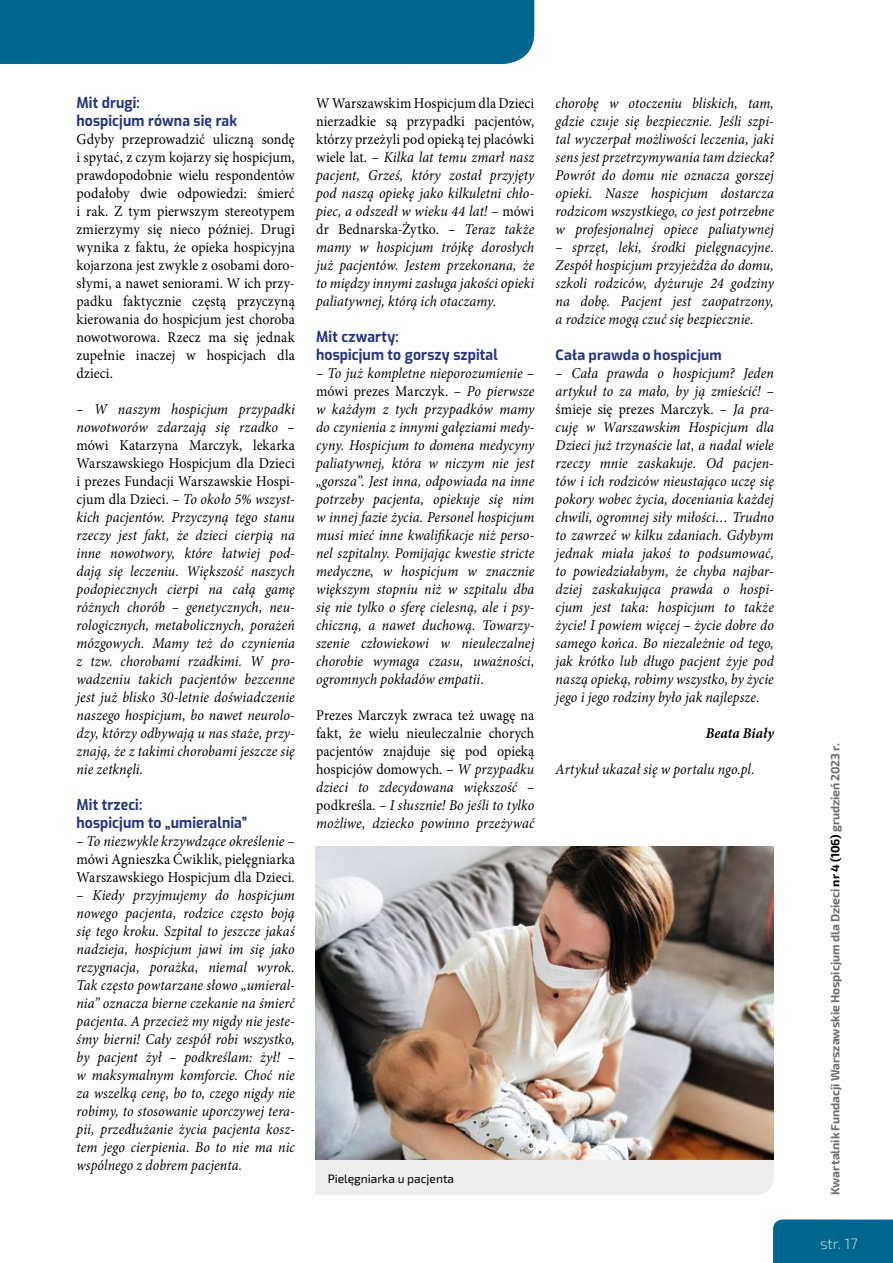
<style>
.page{position:relative;width:893px;height:1263px;background:#fff}
.page>*{position:absolute;margin:0;border:0;box-sizing:border-box;transform-origin:0 0}
.t1{font:italic 15px/18px "Minion Pro";letter-spacing:.005em;color:#000;text-align:justify;scale:.93 1}
.t2{font:15px/18px "Minion Pro";letter-spacing:.005em;color:#000;text-align:justify;scale:.93 1}
.t3{font:700 15px/18px "Exo";letter-spacing:.01em;color:#283583;scale:.93 1}
.t4{font:700 15px "Exo 2";letter-spacing:.005em;color:#283583;scale:.93 1}
.t5{font:italic 700 15px "Minion Pro";letter-spacing:.01em;color:#000;scale:.93 1}
.t6{font:200 15px "Exo 2";color:#fff}
.t7{font:700 12px "Exo 2";letter-spacing:-.005em;color:#706f6f}
.t8{font:12px "Exo 2";color:#000}
.s1{font-style:normal}
.s2{font-style:italic}
.s3{color:#000}
</style>
<div class="page">
<div style="left:773px;top:1219px;width:120px;height:44px;background:#00668d"></div>
<div style="left:0;top:0;width:534px;height:64px;background:#00668d"></div>
<img style="left:315px;top:846px;width:459px;height:314px">
<div style="left:315px;top:1160px;width:459px;height:35px;background:#ededed"></div>
<p class="t3" style="left:77px;top:93px;width:174px">Mit drugi:<br>hospicjum równa się rak</p>
<p class="t2" style="left:77px;top:130px;width:236px">Gdyby przeprowadzić uliczną sondę i spytać, z czym kojarzy się hospicjum, prawdopodobnie wielu respondentów podałoby dwie odpowiedzi: śmierć i rak. Z tym pierwszym stereotypem zmierzymy się nieco później. Drugi wynika z faktu, że opieka hospicyjna kojarzona jest zwykle z osobami doro&shy;słymi, a nawet seniorami. W ich przy&shy;padku faktycznie częstą przyczyną kierowania do hospicjum jest choroba nowotworowa. Rzecz ma się jednak zupełnie inaczej w hospicjach dla dzieci.</p>
<p class="t1" style="left:77px;top:400px;width:236px">– W naszym hospicjum przypadki nowotworów zdarzają się rzadko <span class="s1">– mówi Katarzyna Marczyk, lekarka Warszawskiego Hospicjum dla Dzieci i prezes Fundacji Warszawskie Hospi&shy;cjum dla Dzieci.</span> – To około 5% wszyst&shy;kich pacjentów. Przyczyną tego stanu rzeczy jest fakt, że dzieci cierpią na inne nowotwory, które łatwiej pod&shy;dają się leczeniu. Większość naszych podopiecznych cierpi na całą gamę różnych chorób – genetycznych, neu&shy;rologicznych, metabolicznych, porażeń mózgowych. Mamy też do czynienia z tzw. chorobami rzadkimi. W pro&shy;wadzeniu takich pacjentów bezcenne jest już blisko 30-letnie doświadczenie naszego hospicjum, bo nawet neurolo&shy;dzy, którzy odbywają u nas staże, przy&shy;znają, że z takimi chorobami jeszcze się nie zetknęli.</p>
<p class="t3" style="left:77px;top:795px;width:185px">Mit trzeci:<br>hospicjum to „umieralnia”</p>
<p class="t2" style="left:77px;top:832px;width:236px"><span class="s2">– To niezwykle krzywdzące określenie</span> – mówi Agnieszka Ćwiklik, pielęgniarka Warszawskiego Hospicjum dla Dzieci.</p>
<p class="t1" style="left:77px;top:886px;width:236px"><span class="s1">–</span> Kiedy przyjmujemy do hospicjum nowego pacjenta, rodzice często boją się tego kroku. Szpital to jeszcze jakaś nadzieja, hospicjum jawi im się jako rezygnacja, porażka, niemal wyrok.<br>Tak często powtarzane słowo „umieral&shy;nia” oznacza bierne czekanie na śmierć pacjenta. A przecież my nigdy nie jeste&shy;śmy bierni! Cały zespół robi wszystko, by pacjent żył – podkreślam: żył! – w maksymalnym komforcie. Choć nie za wszelką cenę, bo to, czego nigdy nie robimy, to stosowanie uporczywej tera&shy;pii, przedłużanie życia pacjenta kosz&shy;tem jego cierpienia. Bo to nie ma nic wspólnego z dobrem pacjenta.</p>
<p class="t1" style="left:316px;top:94px;width:236px"><span class="s1">W Warszawskim Hospicjum dla Dzieci nierzadkie są przypadki pacjentów, którzy przeżyli pod opieką tej placówki wiele lat. –</span> Kilka lat temu zmarł nasz pacjent, Grześ, który został przyjęty pod naszą opiekę jako kilkuletni chło&shy;piec, a odszedł w wieku 44 lat! <span class="s1">– mówi dr Bednarska-Żytko. –</span> Teraz także mamy w hospicjum trójkę dorosłych już pacjentów. Jestem przekonana, że to między innymi zasługa jakości opieki paliatywnej, którą ich otaczamy.</p>
<p class="t3" style="left:316px;top:327px;width:197px">Mit czwarty:<br>hospicjum to gorszy szpital</p>
<p class="t1" style="left:316px;top:364px;width:236px">– To już kompletne nieporozumienie <span class="s1">– mówi prezes Marczyk. –</span> Po pierwsze w każdym z tych przypadków mamy do czynienia z innymi gałęziami medy&shy;cyny. Hospicjum to domena medycyny paliatywnej, która w niczym nie jest „gorsza”. Jest inna, odpowiada na inne potrzeby pacjenta, opiekuje się nim w innej fazie życia. Personel hospicjum musi mieć inne kwalifikacje niż perso&shy;nel szpitalny. Pomijając kwestie stricte medyczne, w hospicjum w znacznie większym stopniu niż w szpitalu dba się nie tylko o sferę cielesną, ale i psy&shy;chiczną, a nawet duchową. Towarzy&shy;szenie człowiekowi w nieuleczalnej chorobie wymaga czasu, uważności, ogromnych pokładów empatii.</p>
<p class="t2" style="left:316px;top:706px;width:236px">Prezes Marczyk zwraca też uwagę na fakt, że wielu nieuleczalnie chorych pacjentów znajduje się pod opieką hospicjów domowych. – <span class="s2">W przypadku dzieci to zdecydowana większość</span> – podkreśla. – <span class="s2">I słusznie! Bo jeśli to tylko możliwe, dziecko powinno przeżywać</span></p>
<p class="t8" style="left:328px;top:1171px;width:128px">Pielęgniarka u pacjenta</p>
<p class="t1" style="left:556px;top:94px;width:236px">chorobę w otoczeniu bliskich, tam, gdzie czuje się bezpiecznie. Jeśli szpi&shy;tal wyczerpał możliwości leczenia, jaki sens jest przetrzymywania tam dziecka?<br>Powrót do domu nie oznacza gorszej opieki. Nasze hospicjum dostarcza rodzicom wszystkiego, co jest potrzebne w profesjonalnej opiece paliatywnej</p>
<p class="t1" style="left:556px;top:238px;width:236px">– sprzęt, leki, środki pielęgnacyjne.<br>Zespół hospicjum przyjeżdża do domu, szkoli rodziców, dyżuruje 24 godziny na dobę. Pacjent jest zaopatrzony, a rodzice mogą czuć się bezpiecznie.</p>
<p class="t4" style="left:556px;top:344px;width:180px">Cała prawda o hospicjum</p>
<p class="t1" style="left:556px;top:364px;width:236px">– Cała prawda o hospicjum? Jeden artykuł to za mało, by ją zmieścić! <span class="s1">– śmieje się prezes Marczyk. –</span> Ja pra&shy;cuję w Warszawskim Hospicjum dla Dzieci już trzynaście lat, a nadal wiele rzeczy mnie zaskakuje. Od pacjen&shy;tów i ich rodziców nieustająco uczę się pokory wobec życia, doceniania każdej chwili, ogromnej siły miłości… Trudno to zawrzeć w kilku zdaniach. Gdybym jednak miała jakoś to podsumować, to powiedziałabym, że chyba najbar&shy;dziej zaskakująca prawda o hospi&shy;cjum jest taka: hospicjum to także życie! I powiem więcej – życie dobre do samego końca. Bo niezależnie od tego, jak krótko lub długo pacjent żyje pod naszą opieką, robimy wszystko, by życie jego i jego rodziny było jak najlepsze.</p>
<p class="t5" style="left:706px;top:723px;width:75px">Beata Biały</p>
<p class="t1" style="left:556px;top:760px;width:215px">Artykuł ukazał się w portalu ngo.pl.</p>
<p class="t7" style="left:827px;top:1195px;width:453px;rotate:-90deg">Kwartalnik Fundacji Warszawskie Hospicjum dla Dzieci <span class="s3">nr 4 (106)</span> grudzień 2023 r.</p>
<p class="t6" style="left:820px;top:1233px;width:39px">str. 17</p>
</div>
